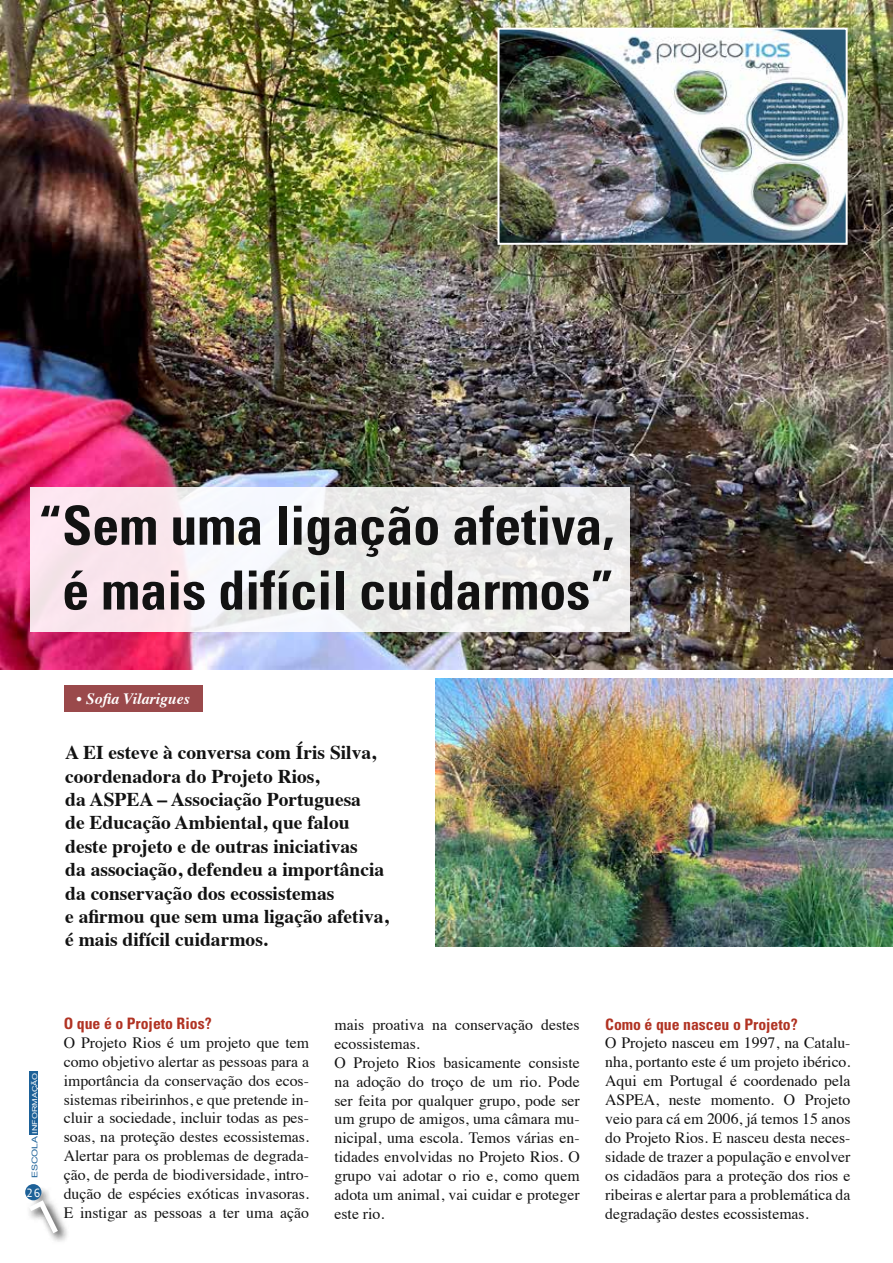
<style>
.page{position:relative;width:893px;height:1263px;background:#fff}
.page>*{position:absolute;margin:0;border:0;box-sizing:border-box;transform-origin:0 0}
.t1{font:700 condensed 54px/64.8px "Univers";color:#121212;text-align:center}
.t2{font:700 19.5px/23.4px "Times";color:#121212}
.t3{font:15.75px/18.9px "Times";color:#121212;text-align:justify}
.t4{font:700 condensed 15.75px "Univers";color:#b13323}
.t5{font:italic 700 15.75px "Times";color:#fff}
.t6{font:12px "Andale Mono";color:#fff}
.t7{font:7.8px "Arial";color:#1d6198;scale:1.33 1}
.t8{font:6.75px "Arial";color:#fff;scale:1.33 1}
</style>
<div class="page">
<svg style="left:39px;top:1186px;width:28px;height:56px"></svg>
<svg style="left:29px;top:1189px;width:29px;height:44px"></svg>
<div style="left:25px;top:1184px;width:16px;height:16px;background:#1d6198;border-radius:50%"></div>
<div style="left:29px;top:1072px;width:9px;height:63px;background:#1d6198"></div>
<img style="left:0;top:0;width:892px;height:669px">
<div style="left:64px;top:685px;width:139px;height:26px;background:#9a494b"></div>
<img style="left:500px;top:31px;width:345px;height:211px">
<div style="left:497px;top:28px;width:351px;height:217px;border:2px solid #fff"></div>
<img style="left:435px;top:678px;width:458px;height:268px">
<svg style="left:30px;top:487px;width:599px;height:144px"></svg>
<h1 class="t1" style="left:38px;top:493px;width:577px">“Sem uma ligação afetiva, é mais difícil cuidarmos”</h1>
<p class="t5" style="left:77px;top:684px;width:115px">• Sofia Vilarigues</p>
<p class="t2" style="left:65px;top:739px;width:325px">A EI esteve à conversa com Íris Silva, coordenadora do Projeto Rios,<br>da ASPEA – Associação Portuguesa<br>de Educação Ambiental, que falou deste projeto e de outras iniciativas<br>da associação, defendeu a importância da conservação dos ecossistemas<br>e afirmou que sem uma ligação afetiva, é mais difícil cuidarmos.</p>
<p class="t8" style="left:30px;top:1134px;width:47px;rotate:-90deg">INFORMAÇÃO</p>
<p class="t7" style="left:30px;top:1178px;width:34px;rotate:-90deg">ESCOLA</p>
<p class="t6" style="left:26px;top:1185px;width:16px">26</p>
<p class="t4" style="left:64px;top:1014px;width:149px">O que é o Projeto Rios?</p>
<p class="t3" style="left:64px;top:1032px;width:247px">O Projeto Rios é um projeto que tem como objetivo alertar as pessoas para a importância da conservação dos ecos&shy;sistemas ribeirinhos, e que pretende in&shy;cluir a sociedade, incluir todas as pes&shy;soas, na proteção destes ecossistemas.<br>Alertar para os problemas de degrada&shy;ção, de perda de biodiversidade, intro&shy;dução de espécies exóticas invasoras.<br>E instigar as pessoas a ter uma ação</p>
<p class="t3" style="left:334px;top:1014px;width:247px;text-align:left">mais proativa na conservação destes ecossistemas.<br>O Projeto Rios basicamente consiste na adoção do troço de um rio. Pode ser feita por qualquer grupo, pode ser um grupo de amigos, uma câmara mu&shy;nicipal, uma escola. Temos várias en&shy;tidades envolvidas no Projeto Rios. O grupo vai adotar o rio e, como quem adota um animal, vai cuidar e proteger este rio.</p>
<p class="t4" style="left:605px;top:1014px;width:194px">Como é que nasceu o Projeto?</p>
<p class="t3" style="left:605px;top:1032px;width:247px">O Projeto nasceu em 1997, na Catalu&shy;nha, portanto este é um projeto ibérico.<br>Aqui em Portugal é coordenado pela ASPEA, neste momento. O Projeto veio para cá em 2006, já temos 15 anos do Projeto Rios. E nasceu desta neces&shy;sidade de trazer a população e envolver os cidadãos para a proteção dos rios e ribeiras e alertar para a problemática da degradação destes ecossistemas.</p>
</div>
